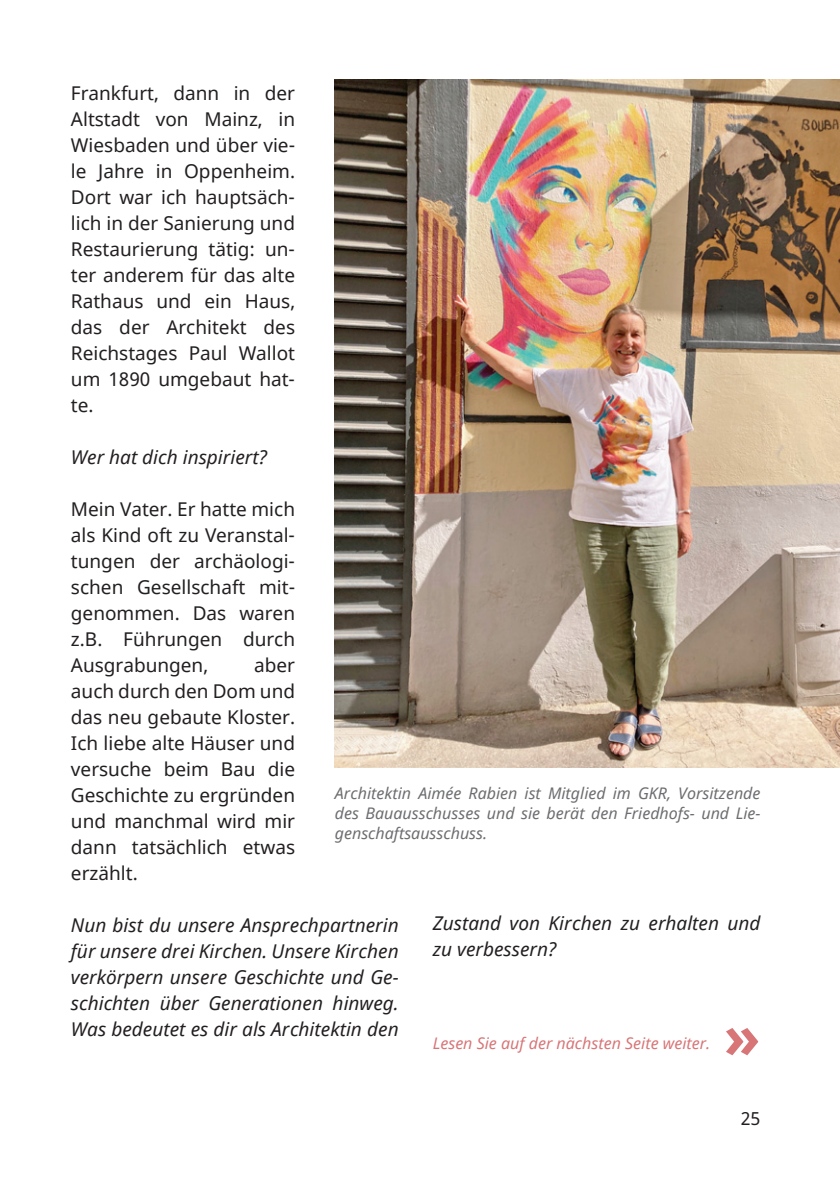
<style>
.page{position:relative;width:840px;height:1191px;background:#fff}
.page>*{position:absolute;margin:0;border:0;box-sizing:border-box;transform-origin:0 0}
.t1{font:700 60px "Noto Sans";color:#d77577}
.t2{font:19px/26px "Noto Sans";color:#231f20;text-align:justify}
.t3{font:italic 19px/26px "Noto Sans";color:#231f20;text-align:justify}
.t4{font:18px "Noto Sans";color:#231f20}
.t5{font:italic 16px/20px "Noto Sans";color:#6c6d70;text-align:justify}
.t6{font:italic 16px "Noto Sans";color:#d77577}
</style>
<div class="page">
<img style="left:334px;top:79px;width:505px;height:688px">
<p class="t2" style="left:71px;top:80px;width:225px">Frankfurt, dann in der Altstadt von Mainz, in Wiesbaden und über vie&shy;le Jahre in Oppenheim.<br>Dort war ich hauptsäch&shy;lich in der Sanierung und Restaurierung tätig: un&shy;ter anderem für das alte Rathaus und ein Haus, das der Architekt des Reichstages Paul Wallot um 1890 umgebaut hat&shy;te.</p>
<p class="t3" style="left:71px;top:443px;width:197px">Wer hat dich inspiriert?</p>
<p class="t2" style="left:71px;top:496px;width:225px">Mein Vater. Er hatte mich als Kind oft zu Veranstal&shy;tungen der archäologi&shy;schen Gesellschaft mit&shy;genommen. Das waren z.B. Führungen durch Ausgrabungen,</p>
<p class="t2" style="left:71px;top:652px;width:225px;text-indent:183px">aber auch durch den Dom und das neu gebaute Kloster.<br>Ich liebe alte Häuser und versuche beim Bau die Geschichte zu ergründen und manchmal wird mir dann tatsächlich etwas erzählt.</p>
<p class="t3" style="left:71px;top:911px;width:329px">Nun bist du unsere Ansprechpartnerin für unsere drei Kirchen. Unsere Kirchen verkörpern unsere Geschichte und Ge&shy;schichten über Generationen hinweg.<br>Was bedeutet es dir als Architektin den</p>
<p class="t3" style="left:432px;top:910px;width:329px">Zustand von Kirchen zu erhalten und zu verbessern?</p>
<p class="t5" style="left:334px;top:782px;width:427px">Architektin Aimée Rabien ist Mitglied im GKR, Vorsitzende des Bauausschusses und sie berät den Friedhofs- und Lie&shy;genschaftsausschuss.</p>
<p class="t6" style="left:432px;top:1031px;width:279px">Lesen Sie auf der nächsten Seite weiter.</p>
<h1 class="t1" style="left:723px;top:994px;width:38px">»</h1>
<p class="t4" style="left:740px;top:1106px;width:21px">25</p>
</div>
